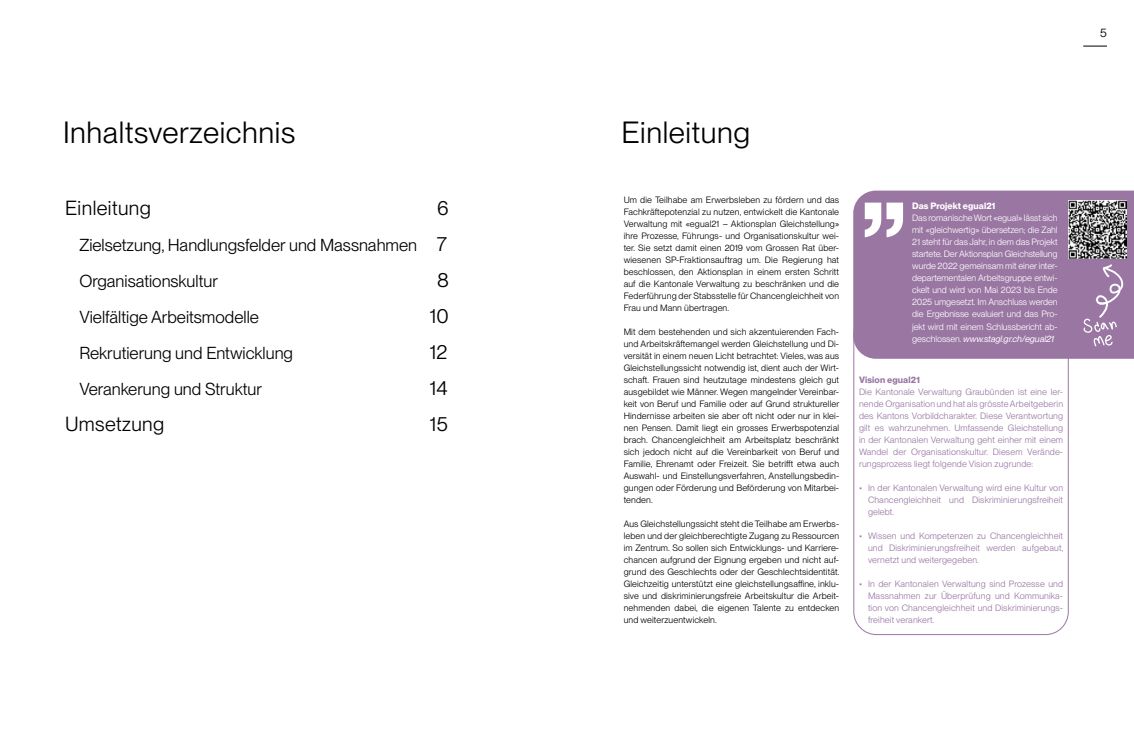
<style>
.page{position:relative;width:1134px;height:752px;background:#fff}
.page>*{position:absolute;margin:0;border:0;box-sizing:border-box;transform-origin:0 0}
.t1{font:700 108.8px "PP Neue Montreal";color:#fff}
.t2{font:30px "PP Neue Montreal";letter-spacing:.02em;color:#000}
.t3{font:20px "PP Neue Montreal";letter-spacing:.02em;color:#000}
.t4{font:17px/36px "PP Neue Montreal";color:#000}
.t5{font:12px "PP Neue Montreal";color:#000}
.t6{font:9px/12px "PP Neue Montreal";letter-spacing:.015em;color:#000;text-align:justify}
.t7{font:9px/12px "PP Neue Montreal";letter-spacing:.015em;color:#9a76a3;text-align:justify}
.t8{font:9px/12px "PP Neue Montreal";letter-spacing:-.005em;color:#fff;text-align:justify}
.t9{font:700 9px "PP Neue Montreal";letter-spacing:.01em;color:#fff}
.t10{font:700 9px "PP Neue Montreal";letter-spacing:.015em;color:#9a76a3}
.s1{font-size:20px}
.s2{font-style:italic}
</style>
<div class="page">
<div style="left:853px;top:311px;width:216px;height:323px;border:1px solid #9a76a3;border-radius:23px"></div>
<div style="left:853px;top:190px;width:281px;height:168px;background:#9a76a3"></div>
<img style="left:1069px;top:201px;width:57px;height:57px">
<svg style="left:1067px;top:264px;width:57px;height:82px;background:#a383ab"></svg>
<svg style="left:1083px;top:46px;width:24px;height:1px"></svg>
<h2 class="t2" style="left:63px;top:114px;width:234px">Inhaltsverzeichnis</h2>
<h3 class="t3" style="left:65px;top:196px;width:87px">Einleitung</h3>
<h3 class="t3" style="left:437px;top:196px;width:13px">6</h3>
<h3 class="t4" style="left:79px;top:226px;width:369px">Zielsetzung, Handlungsfelder und Massnahmen <span class="s1">7<br></span>Organisationskultur</h3>
<h3 class="t3" style="left:437px;top:268px;width:13px">8</h3>
<h3 class="t4" style="left:79px;top:298px;width:181px">Vielfältige Arbeitsmodelle</h3>
<h3 class="t3" style="left:430px;top:304px;width:20px">10</h3>
<h3 class="t4" style="left:79px;top:334px;width:215px">Rekrutierung und Entwicklung</h3>
<h3 class="t3" style="left:430px;top:340px;width:19px">12</h3>
<h3 class="t4" style="left:79px;top:370px;width:184px">Verankerung und Struktur</h3>
<h3 class="t3" style="left:430px;top:376px;width:19px">14</h3>
<h3 class="t3" style="left:65px;top:412px;width:101px">Umsetzung</h3>
<h3 class="t3" style="left:430px;top:412px;width:19px">15</h3>
<h2 class="t2" style="left:621px;top:114px;width:130px">Einleitung</h2>
<p class="t6" style="left:624px;top:193px;width:217px">Um die Teilhabe am Erwerbsleben zu fördern und das Fachkräftepotenzial zu nutzen, entwickelt die Kantonale Verwaltung mit «egual21 – Aktionsplan Gleichstellung» ihre Prozesse, Führungs- und Organisationskultur wei&shy;ter. Sie setzt damit einen 2019 vom Grossen Rat über&shy;wiesenen SP-Fraktionsauftrag um. Die Regierung hat beschlossen, den Aktionsplan in einem ersten Schritt auf die Kantonale Verwaltung zu beschränken und die Federführung der Stabsstelle für Chancengleichheit von Frau und Mann übertragen.</p>
<p class="t6" style="left:624px;top:325px;width:217px">Mit dem bestehenden und sich akzentuierenden Fach&shy;und Arbeitskräftemangel werden Gleichstellung und Di&shy;versität in einem neuen Licht betrachtet: Vieles, was aus Gleichstellungssicht notwendig ist, dient auch der Wirt&shy;schaft. Frauen sind heutzutage mindestens gleich gut ausgebildet wie Männer. Wegen mangelnder Vereinbar&shy;keit von Beruf und Familie oder auf Grund struktureller Hindernisse arbeiten sie aber oft nicht oder nur in klei&shy;nen Pensen. Damit liegt ein grosses Erwerbspotenzial brach. Chancengleichheit am Arbeitsplatz beschränkt sich jedoch nicht auf die Vereinbarkeit von Beruf und Familie, Ehrenamt oder Freizeit. Sie betrifft etwa auch Auswahl- und Einstellungsverfahren, Anstellungsbedin&shy;gungen oder Förderung und Beförderung von Mitarbei&shy;tenden.</p>
<p class="t6" style="left:624px;top:517px;width:217px">Aus Gleichstellungssicht steht die Teilhabe am Erwerbs&shy;leben und der gleichberechtigte Zugang zu Ressourcen im Zentrum. So sollen sich Entwicklungs- und Karriere&shy;chancen aufgrund der Eignung ergeben und nicht auf&shy;grund des Geschlechts oder der Geschlechtsidentität.<br>Gleichzeitig unterstützt eine gleichstellungsaffine, inklu&shy;sive und diskriminierungsfreie Arbeitskultur die Arbeit&shy;nehmenden dabei, die eigenen Talente zu entdecken und weiterzuentwickeln.</p>
<h1 class="t1" style="left:860px;top:115px;width:48px">„</h1>
<p class="t9" style="left:912px;top:201px;width:85px">Das Projekt egual21</p>
<p class="t8" style="left:912px;top:212px;width:147px">Das romanische Wort «egual» lässt sich mit «gleichwertig» übersetzen; die Zahl 21 steht für das Jahr, in dem das Projekt startete. Der Aktionsplan Gleichstellung wurde 2022 gemeinsam mit einer inter&shy;departementalen Arbeitsgruppe entwi&shy;ckelt und wird von Mai 2023 bis Ende 2025 umgesetzt. Im Anschluss werden die Ergebnisse evaluiert und das Pro&shy;jekt wird mit einem Schlussbericht ab&shy;geschlossen. <span class="s2">www.stagl.gr.ch/egual21</span></p>
<p class="t10" style="left:859px;top:374px;width:62px">Vision egual21</p>
<p class="t7" style="left:859px;top:385px;width:206px">Die Kantonale Verwaltung Graubünden ist eine ler&shy;nende Organisation und hat als grösste Arbeitgeberin des Kantons Vorbildcharakter. Diese Verantwortung gilt es wahrzunehmen. Umfassende Gleichstellung in der Kantonalen Verwaltung geht einher mit einem Wandel der Organisationskultur. Diesem Verände&shy;rungsprozess liegt folgende Vision zugrunde:</p>
<p class="t7" style="left:868px;top:481px;width:197px;text-indent:-9px">• In der Kantonalen Verwaltung wird eine Kultur von Chancengleichheit und Diskriminierungsfreiheit gelebt.</p>
<p class="t7" style="left:868px;top:529px;width:197px;text-indent:-9px">• Wissen und Kompetenzen zu Chancengleichheit und Diskriminierungsfreiheit werden aufgebaut, vernetzt und weitergegeben.</p>
<p class="t7" style="left:868px;top:577px;width:197px;text-indent:-9px">• In der Kantonalen Verwaltung sind Prozesse und Massnahmen zur Überprüfung und Kommunika&shy;tion von Chancengleichheit und Diskriminierungs&shy;freiheit verankert.</p>
<h3 class="t5" style="left:1100px;top:26px;width:8px">5</h3>
</div>
